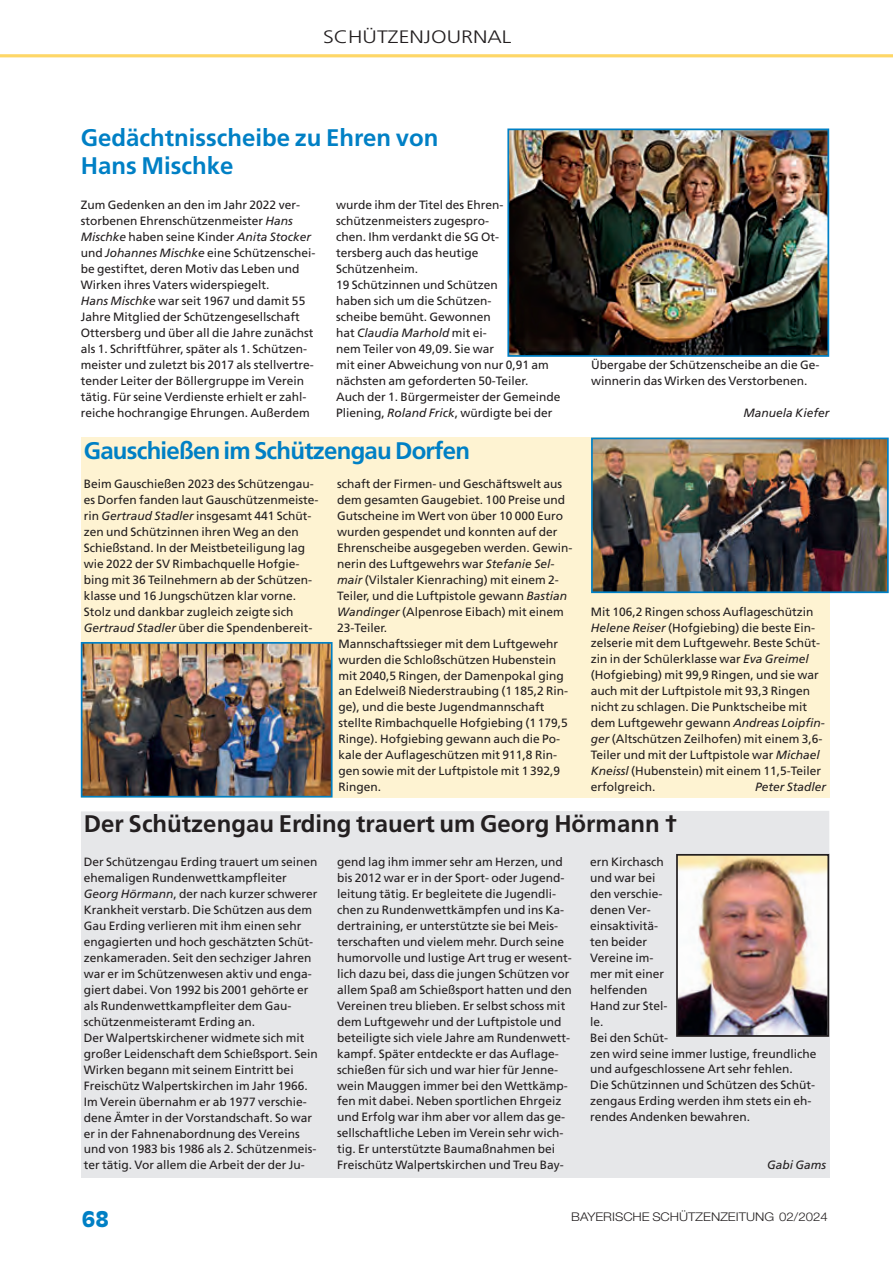
<style>
.page{position:relative;width:893px;height:1263px;background:#fff}
.page>*{position:absolute;margin:0;border:0;box-sizing:border-box;transform-origin:0 0}
.t1{font:700 24px "Frutiger LT";color:#231f20}
.t2{font:700 24px/28.8px "Frutiger LT";color:#0080c5}
.t3{font:700 24px "Frutiger LT";letter-spacing:-.03em;color:#0080c5}
.t4{font:900 21px "Antique Olive LT";color:#0080c5}
.t5{font:300 18px "Frutiger LT";color:#231f20;scale:1.2 1}
.t6{font:12px/15.9px "Frutiger LT";color:#231f20}
.t7{font:italic 12px "Frutiger LT";color:#231f20}
.t8{font:300 12px "Helvetica Neue LT";color:#231f20;scale:1.1 1}
.s1{font-style:italic}
</style>
<div class="page">
<hr style="left:0;top:54px;width:893px;height:3px;background:#fed767">
<div style="left:81px;top:438px;width:748px;height:38px;background:#fef3d2"></div>
<div style="left:81px;top:476px;width:748px;height:321px;background:#fef3d2"></div>
<img style="left:594px;top:441px;width:292px;height:149px">
<div style="left:591px;top:438px;width:298px;height:155px;border:2px solid #0080c5"></div>
<div style="left:81px;top:854px;width:748px;height:324px;background:#e6e7e9"></div>
<div style="left:81px;top:811px;width:748px;height:43px;background:#e6e7e9"></div>
<img style="left:679px;top:857px;width:147px;height:177px">
<div style="left:676px;top:854px;width:153px;height:183px;border:2px solid #231f20"></div>
<img style="left:510px;top:131px;width:316px;height:223px">
<div style="left:507px;top:128px;width:322px;height:229px;border:2px solid #0080c5"></div>
<img style="left:84px;top:645px;width:246px;height:149px">
<div style="left:81px;top:642px;width:252px;height:155px;border:2px solid #0080c5"></div>
<h3 class="t5" style="left:323px;top:30px;width:159px">SCHÜTZENJOURNAL</h3>
<h1 class="t2" style="left:81px;top:123px;width:359px">Gedächtnisscheibe zu Ehren von<br>Hans Mischke</h1>
<p class="t6" style="left:81px;top:197px;width:236px">Zum Gedenken an den im Jahr 2022 ver&shy;storbenen Ehrenschützenmeister <span class="s1">Hans Mischke</span> haben seine Kinder <span class="s1">Anita Stocker </span>und <span class="s1">Johannes Mischke</span> eine Schützenschei&shy;be gestiftet, deren Motiv das Leben und Wirken ihres Vaters widerspiegelt.<br><span class="s1">Hans Mischke</span> war seit 1967 und damit 55<br>Jahre Mitglied der Schützengesellschaft Ottersberg und über all die Jahre zunächst als 1. Schriftführer, später als 1. Schützen&shy;meister und zuletzt bis 2017 als stellvertre&shy;tender Leiter der Böllergruppe im Verein tätig. Für seine Verdienste erhielt er zahl&shy;reiche hochrangige Ehrungen. Außerdem</p>
<p class="t6" style="left:336px;top:197px;width:226px">wurde ihm der Titel des Ehren&shy;schützenmeisters zugespro-<br>chen. Ihm verdankt die SG Ot-<br>tersberg auch das heutige<br>Schützenheim.<br>19 Schützinnen und Schützen<br>haben sich um die Schützen-<br>scheibe bemüht. Gewonnen<br>hat <span class="s1">Claudia Marhold</span> mit ei-<br>nem Teiler von 49,09. Sie war<br>mit einer Abweichung von nur 0,91 am nächsten am geforderten 50-Teiler.<br>Auch der 1. Bürgermeister der Gemeinde<br>Pliening, <span class="s1">Roland Frick</span>, würdigte bei der</p>
<h1 class="t3" style="left:84px;top:436px;width:388px">Gauschießen im Schützengau Dorfen</h1>
<p class="t6" style="left:84px;top:476px;width:236px">Beim Gauschießen 2023 des Schützengau&shy;es Dorfen fanden laut Gauschützenmeiste&shy;rin <span class="s1">Gertraud Stadler</span> insgesamt 441 Schüt&shy;zen und Schützinnen ihren Weg an den Schießstand. In der Meistbeteiligung lag wie 2022 der SV Rimbachquelle Hofgie&shy;bing mit 36 Teilnehmern ab der Schützen&shy;klasse und 16 Jungschützen klar vorne.<br>Stolz und dankbar zugleich zeigte sich <span class="s1">Gertraud Stadler</span> über die Spendenbereit-</p>
<p class="t6" style="left:337px;top:476px;width:237px">schaft der Firmen- und Geschäftswelt aus dem gesamten Gaugebiet. 100 Preise und Gutscheine im Wert von über 10 000 Euro wurden gespendet und konnten auf der Ehrenscheibe ausgegeben werden. Gewin&shy;nerin des Luftgewehrs war <span class="s1">Stefanie Sel&shy;mair</span> (Vilstaler Kienraching) mit einem 2- Teiler, und die Luftpistole gewann <span class="s1">Bastian Wandinger</span> (Alpenrose Eibach) mit einem 23-Teiler.<br>Mannschaftssieger mit dem Luftgewehr wurden die Schloßschützen Hubenstein mit 2040,5 Ringen, der Damenpokal ging an Edelweiß Niederstraubing (1 185,2 Rin&shy;ge), und die beste Jugendmannschaft stellte Rimbachquelle Hofgiebing (1 179,5<br>Ringe). Hofgiebing gewann auch die Po&shy;kale der Auflageschützen mit 911,8 Rin&shy;gen sowie mit der Luftpistole mit 1 392,9<br>Ringen.</p>
<p class="t6" style="left:591px;top:357px;width:230px">Übergabe der Schützenscheibe an die Ge&shy;winnerin das Wirken des Verstorbenen.</p>
<p class="t7" style="left:744px;top:408px;width:87px">Manuela Kiefer</p>
<p class="t6" style="left:591px;top:603px;width:236px">Mit 106,2 Ringen schoss Auflageschützin <span class="s1">Helene Reiser</span> (Hofgiebing) die beste Ein&shy;zelserie mit dem Luftgewehr. Beste Schüt&shy;zin in der Schülerklasse war <span class="s1">Eva Greimel </span>(Hofgiebing) mit 99,9 Ringen, und sie war auch mit der Luftpistole mit 93,3 Ringen nicht zu schlagen. Die Punktscheibe mit dem Luftgewehr gewann <span class="s1">Andreas Loipfin&shy;ger</span> (Altschützen Zeilhofen) mit einem 3,6- Teiler und mit der Luftpistole war <span class="s1">Michael Kneissl</span> (Hubenstein) mit einem 11,5-Teiler erfolgreich.</p>
<p class="t7" style="left:755px;top:782px;width:73px">Peter Stadler</p>
<h1 class="t1" style="left:84px;top:810px;width:595px">Der Schützengau Erding trauert um Georg Hörmann †</h1>
<p class="t6" style="left:84px;top:854px;width:236px">Der Schützengau Erding trauert um seinen ehemaligen Rundenwettkampfleiter <span class="s1">Georg Hörmann</span>, der nach kurzer schwerer Krankheit verstarb. Die Schützen aus dem Gau Erding verlieren mit ihm einen sehr engagierten und hoch geschätzten Schüt&shy;zenkameraden. Seit den sechziger Jahren war er im Schützenwesen aktiv und enga&shy;giert dabei. Von 1992 bis 2001 gehörte er als Rundenwettkampfleiter dem Gau&shy;schützenmeisteramt Erding an.<br>Der Walpertskirchener widmete sich mit großer Leidenschaft dem Schießsport. Sein Wirken begann mit seinem Eintritt bei Freischütz Walpertskirchen im Jahr 1966.<br>Im Verein übernahm er ab 1977 verschie&shy;dene Ämter in der Vorstandschaft. So war er in der Fahnenabordnung des Vereins und von 1983 bis 1986 als 2. Schützenmeis&shy;ter tätig. Vor allem die Arbeit der der Ju-</p>
<p class="t6" style="left:337px;top:854px;width:236px">gend lag ihm immer sehr am Herzen, und bis 2012 war er in der Sport- oder Jugend&shy;leitung tätig. Er begleitete die Jugendli&shy;chen zu Rundenwettkämpfen und ins Ka&shy;dertraining, er unterstützte sie bei Meis&shy;terschaften und vielem mehr. Durch seine humorvolle und lustige Art trug er wesent&shy;lich dazu bei, dass die jungen Schützen vor allem Spaß am Schießsport hatten und den Vereinen treu blieben. Er selbst schoss mit dem Luftgewehr und der Luftpistole und beteiligte sich viele Jahre am Rundenwett&shy;kampf. Später entdeckte er das Auflage&shy;schießen für sich und war hier für Jenne&shy;wein Mauggen immer bei den Wettkämp&shy;fen mit dabei. Neben sportlichen Ehrgeiz und Erfolg war ihm aber vor allem das ge&shy;sellschaftliche Leben im Verein sehr wich&shy;tig. Er unterstützte Baumaßnahmen bei Freischütz Walpertskirchen und Treu Bay-</p>
<p class="t6" style="left:590px;top:854px;width:228px">ern Kirchasch<br>und war bei<br>den verschie-<br>denen Ver-<br>einsaktivitä-<br>ten beider<br>Vereine im-<br>mer mit einer<br>helfenden<br>Hand zur Stel-<br>le.<br>Bei den Schüt-<br>zen wird seine immer lustige, freundliche und aufgeschlossene Art sehr fehlen.<br>Die Schützinnen und Schützen des Schüt&shy;zengaus Erding werden ihm stets ein eh&shy;rendes Andenken bewahren.</p>
<p class="t7" style="left:767px;top:1160px;width:61px">Gabi Gams</p>
<h2 class="t4" style="left:82px;top:1211px;width:28px">68</h2>
<p class="t8" style="left:571px;top:1213px;width:235px">BAYERISCHE SCHÜTZENZEITUNG 02/2024</p>
</div>
